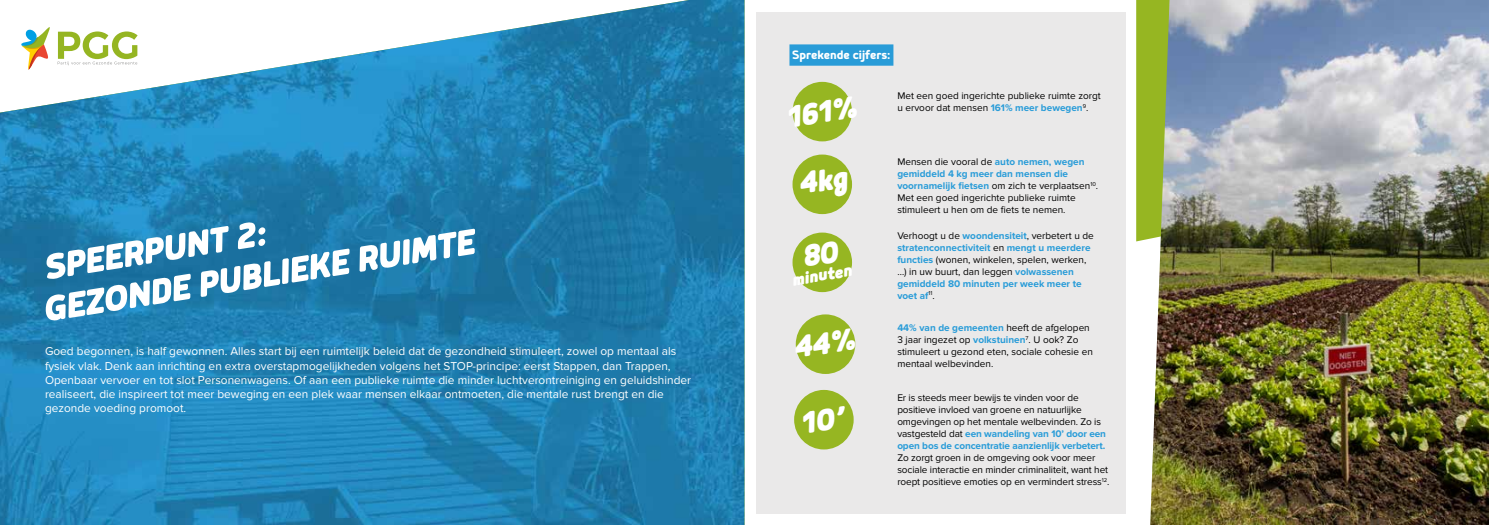
<style>
.page{position:relative;width:1489px;height:525px;background:#fff}
.page>*{position:absolute;margin:0;border:0;box-sizing:border-box;transform-origin:0 0}
.t1{font:italic 900 43.75px/41.2px "Mairy";color:#fff}
.t2{font:italic 900 37.5px/67.2px "Mairy";color:#fff}
.t3{font:italic 900 21.25px "Mairy";color:#fff}
.t4{font:700 15px "Mairy";color:#fff}
.t5{font:11.88px/14.2px "Proxima Nova";color:#fff}
.t6{font:10px/12px "Proxima Nova";letter-spacing:-.01em;color:#000}
.t7{font:700 10px/12px "Proxima Nova";color:#299cd8}
.s1{font-weight:700;color:#299cd8}
.s2{font-weight:400;color:#000}
</style>
<div class="page">
<div style="left:756px;top:12px;width:369px;height:501px;background:#eae9e9"></div>
<img style="left:0;top:0;width:744px;height:524px">
<div style="left:792px;top:82px;width:60px;height:59px;background:#96b622;border-radius:50%"></div>
<div style="left:792px;top:154px;width:60px;height:60px;background:#96b622;border-radius:50%"></div>
<div style="left:792px;top:232px;width:60px;height:60px;background:#96b622;border-radius:50%"></div>
<div style="left:795px;top:314px;width:60px;height:60px;background:#96b622;border-radius:50%"></div>
<div style="left:794px;top:389px;width:59px;height:60px;background:#96b622;border-radius:50%"></div>
<div style="left:789px;top:44px;width:104px;height:22px;background:#299cd8"></div>
<svg style="left:1136px;top:0;width:14px;height:241px;background:#97b726"></svg>
<img style="left:1150px;top:0;width:338px;height:524px">
<svg style="left:58px;top:31px;width:80px;height:34px"></svg>
<svg style="left:21px;top:24px;width:31px;height:45px"></svg>
<h1 class="t1" style="left:33px;top:247px;width:437px;rotate:-9deg">SPEERPUNT 2:<br>GEZONDE PUBLIEKE RUIMTE</h1>
<p class="t5" style="left:45px;top:344px;width:647px">Goed begonnen, is half gewonnen. Alles start bij een ruimtelijk beleid dat de gezondheid stimuleert, zowel op mentaal als fysiek vlak. Denk aan inrichting en extra overstapmogelijkheden volgens het STOP-principe: eerst Stappen, dan Trappen, Openbaar vervoer en tot slot Personenwagens. Of aan een publieke ruimte die minder luchtverontreiniging en geluidshinder realiseert, die inspireert tot meer beweging en een plek waar mensen elkaar ontmoeten, die mentale rust brengt en die gezonde voeding promoot.</p>
<h3 class="t4" style="left:792px;top:45px;width:100px">Sprekende cijfers:</h3>
<h2 class="t2" style="left:781px;top:83px;width:72px;rotate:-9deg">161%<br>4kg</h2>
<h3 class="t3" style="left:790px;top:267px;width:62px;rotate:-9deg">minuten</h3>
<h2 class="t2" style="left:783px;top:310px;width:68px;line-height:75.8px;rotate:-9deg">44%<br>10’</h2>
<p class="t6" style="left:897px;top:90px;width:205px">Met een goed ingerichte publieke ruimte zorgt u ervoor dat mensen <span class="s1">161% meer bewegen</span><sup>9</sup>.</p>
<p class="t6" style="left:897px;top:156px;width:202px">Mensen die vooral de <span class="s1">auto nemen, wegen gemiddeld 4 kg meer dan mensen die voornamelijk fietsen</span> om zich te verplaatsen<sup>10</sup>.<br>Met een goed ingerichte publieke ruimte stimuleert u hen om de fiets te nemen.</p>
<p class="t7" style="left:897px;top:229px;width:198px"><span class="s2">Verhoogt u de</span> woondensiteit<span class="s2">, verbetert u de </span>stratenconnectiviteit <span class="s2">en</span> mengt u meerdere functies <span class="s2">(wonen, winkelen, spelen, werken, …) in uw buurt, dan leggen</span> volwassenen gemiddeld 80 minuten per week meer te voet af<sup>11</sup><span class="s2">.</span></p>
<p class="t6" style="left:897px;top:321px;width:197px"><span class="s1">44% van de gemeenten</span> heeft de afgelopen 3 jaar ingezet op <span class="s1">volkstuinen</span><sup>7</sup>. U ook? Zo stimuleert u gezond eten, sociale cohesie en mentaal welbevinden.</p>
<p class="t6" style="left:897px;top:391px;width:210px">Er is steeds meer bewijs te vinden voor de positieve invloed van groene en natuurlijke omgevingen op het mentale welbevinden. Zo is vastgesteld dat <span class="s1">een wandeling van 10’ door een open bos de concentratie aanzienlijk verbetert.</span></p>
<p class="t6" style="left:897px;top:451px;width:213px">Zo zorgt groen in de omgeving ook voor meer sociale interactie en minder criminaliteit, want het roept positieve emoties op en vermindert stress<sup>12</sup>.</p>
</div>
